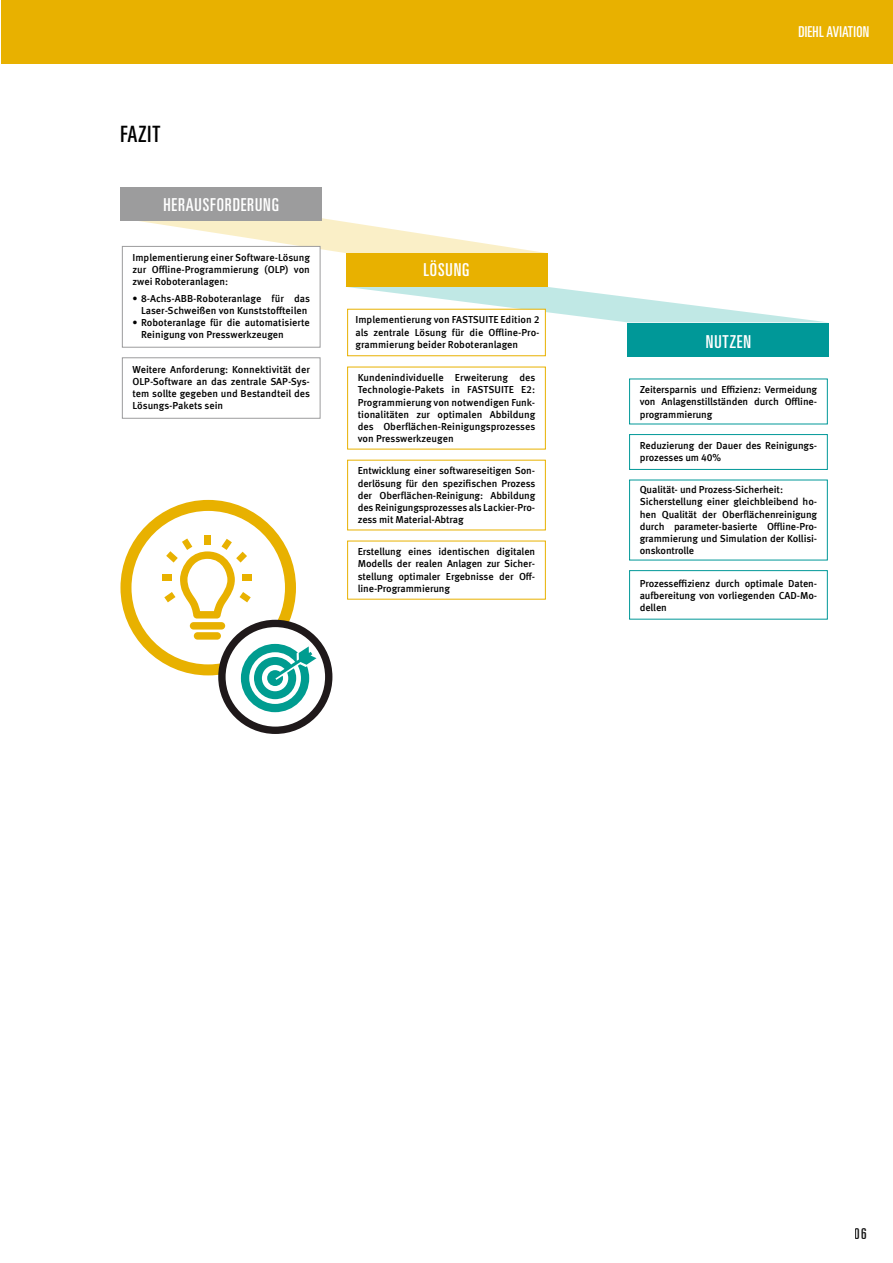
<style>
.page{position:relative;width:893px;height:1263px;background:#fff}
.page>*{position:absolute;margin:0;border:0;box-sizing:border-box;transform-origin:0 0}
.t1{font:22.5px "Univers LT Pro Ult Cond";letter-spacing:.05em;color:#000}
.t2{font:17.85px "Univers LT Pro Ult Cond";letter-spacing:.05em;color:#fff}
.t3{font:15px "Univers LT Pro Ult Cond";letter-spacing:.02em;color:#fff}
.t4{font:15px "Univers LT Pro Ult Cond";color:#000}
.t5{font:500 10.2px/12.1px "Meta Offc Pro";letter-spacing:-.01em;color:#000;text-align:justify}
</style>
<div class="page">
<svg style="left:121px;top:218px;width:424px;height:35px"></svg>
<svg style="left:347px;top:287px;width:477px;height:35px"></svg>
<div style="left:122px;top:246px;width:199px;height:102px;background:#fff;border:1px solid #9c9c9d"></div>
<div style="left:347px;top:309px;width:199px;height:47px;background:#fff"></div>
<div style="left:122px;top:357px;width:199px;height:62px;background:#fff;border:1px solid #9c9c9d"></div>
<div style="left:120px;top:187px;width:202px;height:34px;background:#9c9c9d"></div>
<div style="left:346px;top:253px;width:201px;height:33px;background:#e8b100"></div>
<div style="left:628px;top:323px;width:201px;height:33px;background:#009898"></div>
<div style="left:629px;top:434px;width:199px;height:36px;background:#fff;border:1px solid #009898"></div>
<div style="left:629px;top:570px;width:199px;height:50px;background:#fff;border:1px solid #009898"></div>
<svg style="left:222px;top:623px;width:107px;height:107px"></svg>
<div style="left:218px;top:620px;width:114px;height:114px;border:7px solid #1f191a;border-radius:50%"></div>
<svg style="left:120px;top:500px;width:196px;height:212px"></svg>
<div style="left:1px;top:0;width:892px;height:64px;background:#e8b100"></div>
<h1 class="t1" style="left:120px;top:118px;width:41px">FAZIT</h1>
<h2 class="t2" style="left:163px;top:192px;width:117px">HERAUSFORDERUNG</h2>
<p class="t5" style="left:132px;top:250px;width:179px">Implementierung einer Software-Lösung zur Offline-Programmierung (OLP) von zwei Roboteranlagen:</p>
<p class="t5" style="left:132px;top:291px;width:179px;text-align:center">• 8-Achs-ABB-Roboteranlage für das<br>Laser-Schweißen von Kunststoffteilen</p>
<p class="t5" style="left:141px;top:316px;width:170px;text-indent:-9px">• Roboteranlage für die automatisierte<br>Reinigung von Presswerkzeugen</p>
<p class="t5" style="left:355px;top:313px;width:186px">Implementierung von FASTSUITE Edition 2 als zentrale Lösung für die Offline-Pro&shy;grammierung beider Roboteranlagen</p>
<p class="t5" style="left:132px;top:362px;width:179px">Weitere Anforderung: Konnektivität der OLP-Software an das zentrale SAP-Sys&shy;tem sollte gegeben und Bestandteil des Lösungs-Pakets sein</p>
<p class="t5" style="left:358px;top:371px;width:179px">Kundenindividuelle Erweiterung des Technologie-Pakets in FASTSUITE E2:<br>Programmierung von notwendigen Funk&shy;tionalitäten zur optimalen Abbildung des Oberflächen-Reinigungsprozesses von Presswerkzeugen</p>
<p class="t5" style="left:358px;top:464px;width:179px">Entwicklung einer softwareseitigen Son&shy;derlösung für den spezifischen Prozess der Oberflächen-Reinigung: Abbildung des Reinigungsprozesses als Lackier-Pro&shy;zess mit Material-Abtrag</p>
<p class="t5" style="left:358px;top:545px;width:179px">Erstellung eines identischen digitalen Modells der realen Anlagen zur Sicher&shy;stellung optimaler Ergebnisse der Off&shy;line-Programmierung</p>
<h2 class="t2" style="left:423px;top:257px;width:48px">LÖSUNG</h2>
<h3 class="t3" style="left:798px;top:21px;width:72px">DIEHL AVIATION</h3>
<h2 class="t2" style="left:706px;top:330px;width:47px">NUTZEN</h2>
<p class="t5" style="left:640px;top:383px;width:179px">Zeitersparnis und Effizienz: Vermeidung von Anlagenstillständen durch Offline&shy;programmierung</p>
<p class="t5" style="left:640px;top:438px;width:179px">Reduzierung der Dauer des Reinigungs&shy;prozesses um 40%</p>
<p class="t5" style="left:640px;top:483px;width:179px;text-align:left">Qualität- und Prozess-Sicherheit:<br>Sicherstellung einer gleichbleibend ho&shy;hen Qualität der Oberflächenreinigung durch parameter-basierte Offline-Pro&shy;grammierung und Simulation der Kollisi&shy;onskontrolle</p>
<p class="t5" style="left:640px;top:577px;width:179px">Prozesseffizienz durch optimale Daten&shy;aufbereitung von vorliegenden CAD-Mo&shy;dellen</p>
<h3 class="t4" style="left:855px;top:1223px;width:14px">06</h3>
</div>
